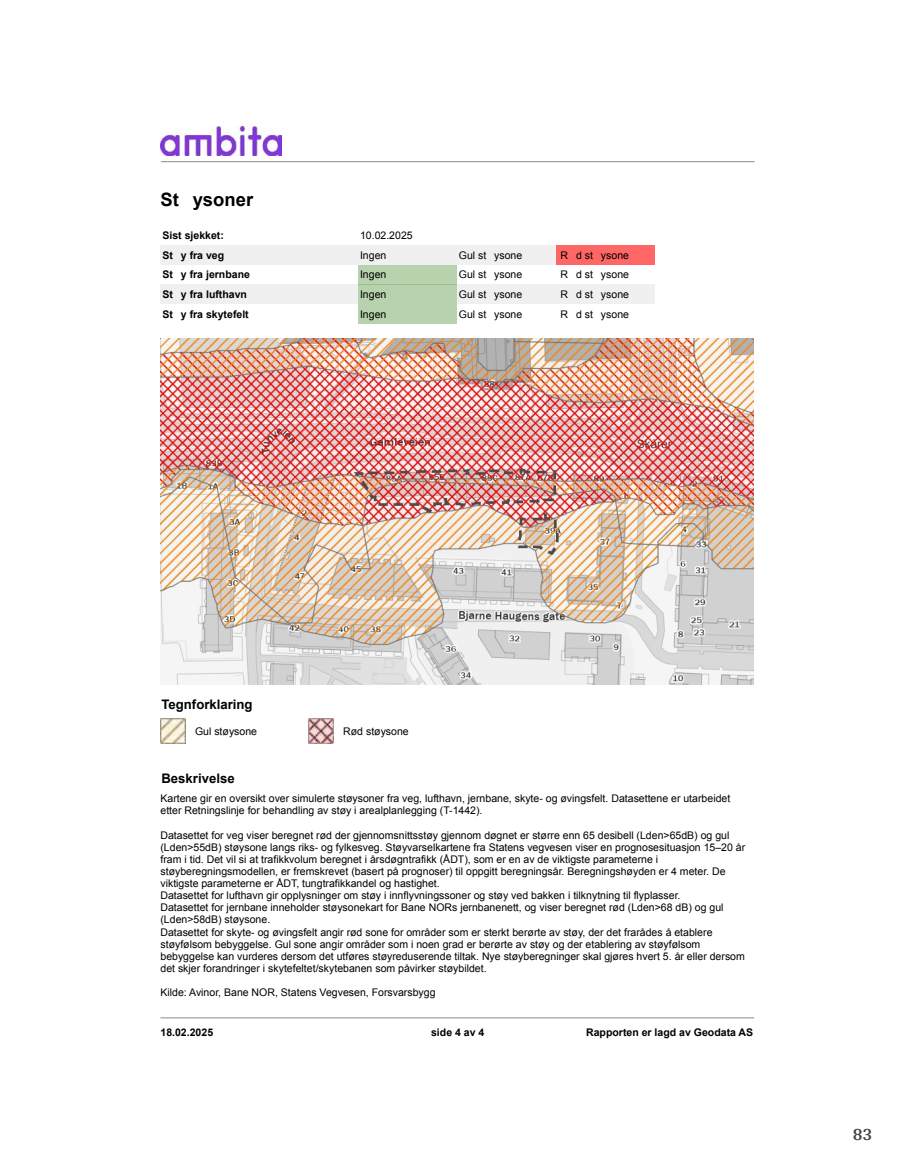
<style>
.page{position:relative;width:915px;height:1172px;background:#fff}
.page>*{position:absolute;margin:0;border:0;box-sizing:border-box;transform-origin:0 0}
.t1{font:700 18.45px "Arial";color:#000}
.t2{font:700 18px "Arya";color:#414749}
.t3{font:700 13.2px "Arial";color:#000}
.t4{font:10.5px/12.1px "Arial";color:#000}
.t5{font:700 10.5px "Arial";color:#000}
</style>
<div class="page">
<img style="left:161px;top:127px;width:120px;height:28px">
<hr style="left:161px;top:161px;width:593px;height:1px;background:#8a8a8a">
<div style="left:160px;top:245px;width:198px;height:20px;background:#f0f0f0"></div>
<div style="left:358px;top:245px;width:98px;height:20px;background:#f0f0f0"></div>
<div style="left:456px;top:245px;width:99px;height:20px;background:#f0f0f0"></div>
<div style="left:555px;top:245px;width:99px;height:20px;background:#f66"></div>
<div style="left:358px;top:265px;width:98px;height:19px;background:#b8d2ae"></div>
<div style="left:160px;top:284px;width:198px;height:20px;background:#f0f0f0"></div>
<div style="left:358px;top:284px;width:98px;height:20px;background:#b8d2ae"></div>
<div style="left:456px;top:284px;width:99px;height:20px;background:#f0f0f0"></div>
<div style="left:555px;top:284px;width:99px;height:20px;background:#f0f0f0"></div>
<div style="left:358px;top:304px;width:98px;height:20px;background:#b8d2ae"></div>
<img style="left:160px;top:339px;width:593px;height:345px">
<img style="left:160px;top:719px;width:25px;height:24px">
<img style="left:308px;top:719px;width:25px;height:24px">
<hr style="left:160px;top:1017px;width:594px;height:1px;background:#8a8a8a">
<h1 class="t1" style="left:160px;top:187px;width:94px">St ysoner</h1>
<p class="t5" style="left:162px;top:228px;width:63px">Sist sjekket:</p>
<p class="t4" style="left:360px;top:229px;width:54px">10.02.2025</p>
<p class="t5" style="left:162px;top:247px;width:63px">St y fra veg</p>
<p class="t4" style="left:360px;top:249px;width:28px">Ingen</p>
<p class="t4" style="left:458px;top:249px;width:65px">Gul st ysone</p>
<p class="t4" style="left:560px;top:249px;width:70px">R d st ysone</p>
<p class="t5" style="left:162px;top:267px;width:89px">St y fra jernbane</p>
<p class="t4" style="left:360px;top:268px;width:28px">Ingen</p>
<p class="t4" style="left:458px;top:268px;width:65px">Gul st ysone</p>
<p class="t4" style="left:560px;top:268px;width:70px">R d st ysone</p>
<p class="t5" style="left:162px;top:287px;width:86px">St y fra lufthavn</p>
<p class="t4" style="left:360px;top:288px;width:28px">Ingen</p>
<p class="t4" style="left:458px;top:288px;width:65px">Gul st ysone</p>
<p class="t4" style="left:560px;top:288px;width:70px">R d st ysone</p>
<p class="t5" style="left:162px;top:307px;width:88px">St y fra skytefelt</p>
<p class="t4" style="left:360px;top:308px;width:28px">Ingen</p>
<p class="t4" style="left:458px;top:308px;width:65px">Gul st ysone</p>
<p class="t4" style="left:560px;top:308px;width:70px">R d st ysone</p>
<p class="t3" style="left:161px;top:695px;width:93px">Tegnforklaring</p>
<p class="t4" style="left:195px;top:725px;width:64px">Gul støysone</p>
<p class="t4" style="left:343px;top:725px;width:67px">Rød støysone</p>
<p class="t3" style="left:161px;top:769px;width:75px">Beskrivelse</p>
<p class="t4" style="left:160px;top:792px;width:571px">Kartene gir en oversikt over simulerte støysoner fra veg, lufthavn, jernbane, skyte- og øvingsfelt. Datasettene er utarbeidet etter Retningslinje for behandling av støy i arealplanlegging (T-1442).</p>
<p class="t4" style="left:160px;top:829px;width:586px">Datasettet for veg viser beregnet rød der gjennomsnittsstøy gjennom døgnet er større enn 65 desibell (Lden&gt;65dB) og gul (Lden&gt;55dB) støysone langs riks- og fylkesveg. Støyvarselkartene fra Statens vegvesen viser en prognosesituasjon 15–20 år fram i tid. Det vil si at trafikkvolum beregnet i årsdøgntrafikk (ÅDT), som er en av de viktigste parameterne i støyberegningsmodellen, er fremskrevet (basert på prognoser) til oppgitt beregningsår. Beregningshøyden er 4 meter. De viktigste parameterne er ÅDT, tungtrafikkandel og hastighet.<br>Datasettet for lufthavn gir opplysninger om støy i innflyvningssoner og støy ved bakken i tilknytning til flyplasser.<br>Datasettet for jernbane inneholder støysonekart for Bane NORs jernbanenett, og viser beregnet rød (Lden&gt;68 dB) og gul (Lden&gt;58dB) støysone.<br>Datasettet for skyte- og øvingsfelt angir rød sone for områder som er sterkt berørte av støy, der det frarådes å etablere støyfølsom bebyggelse. Gul sone angir områder som i noen grad er berørte av støy og der etablering av støyfølsom bebyggelse kan vurderes dersom det utføres støyreduserende tiltak. Nye støyberegninger skal gjøres hvert 5. år eller dersom det skjer forandringer i skytefeltet/skytebanen som påvirker støybildet.</p>
<p class="t4" style="left:160px;top:986px;width:276px">Kilde: Avinor, Bane NOR, Statens Vegvesen, Forsvarsbygg</p>
<p class="t5" style="left:160px;top:1025px;width:54px">18.02.2025</p>
<p class="t5" style="left:431px;top:1025px;width:55px">side 4 av 4</p>
<p class="t5" style="left:586px;top:1025px;width:168px">Rapporten er lagd av Geodata AS</p>
<h2 class="t2" style="left:852px;top:1123px;width:21px">83</h2>
</div>
